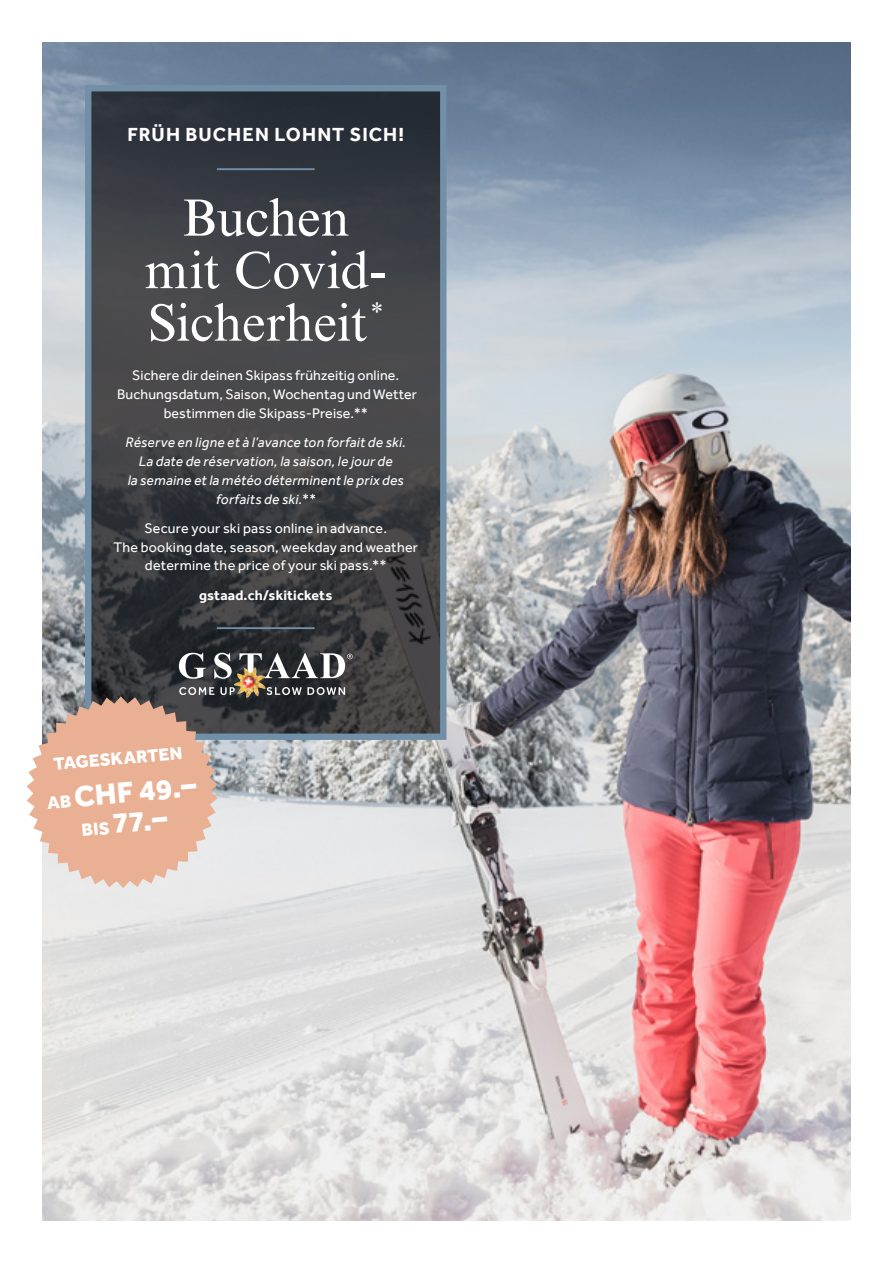
<style>
.page{position:relative;width:893px;height:1263px;background:#fff}
.page>*{position:absolute;margin:0;border:0;box-sizing:border-box;transform-origin:0 0}
.t1{font:52.5px/52.5px "Times NRMT Pro";color:#fff;text-align:center}
.t2{font:800 30px/30px "Effra";color:#fff;text-align:center}
.t3{font:700 19.5px "Effra";letter-spacing:.055em;color:#fff}
.t4{font:800 18px "Effra";color:#fff}
.t5{font:14.25px/18.8px "Effra";letter-spacing:.01em;color:#fff;text-align:center}
.t6{font:italic 14.25px/18.8px "Effra";letter-spacing:.015em;color:#fff;text-align:center}
.t7{font:700 14.25px "Effra";letter-spacing:.01em;color:#fff}
.s1{font-size:18px}
</style>
<div class="page">
<img style="left:43px;top:43px;width:807px;height:1177px">
<svg style="left:92px;top:92px;width:347px;height:641px;background:#3c3d41"></svg>
<hr style="left:217px;top:168px;width:98px;height:2px;background:#7190a8">
<hr style="left:217px;top:627px;width:98px;height:2px;background:#7190a8">
<div style="left:85px;top:85px;width:361px;height:655px;border:6px solid #7190a8"></div>
<svg style="left:179px;top:653px;width:27px;height:26px"></svg>
<svg style="left:214px;top:653px;width:18px;height:26px"></svg>
<svg style="left:239px;top:653px;width:114px;height:25px"></svg>
<svg style="left:27px;top:687px;width:208px;height:201px;background:#d3af9e"></svg>
<svg style="left:267px;top:687px;width:78px;height:8px"></svg>
<img style="left:234px;top:667px;width:32px;height:31px">
<p class="t3" style="left:127px;top:123px;width:278px">FRÜH BUCHEN LOHNT SICH!</p>
<p class="t1" style="left:145px;top:194px;width:243px">Buchen mit Covid-<br>Sicherheit<sup>*</sup></p>
<p class="t5" style="left:117px;top:366px;width:302px">Sichere dir deinen Skipass frühzeitig online. -Buchungsdatum, Saison, -Wochentag und Wetter -bestimmen die Skipass-Preise.**</p>
<p class="t6" style="left:126px;top:433px;width:282px">Réserve en ligne et à l’avance ton forfait de ski.<br>La date de réservation, la saison, le jour de<br>la -semaine et la météo déterminent le prix des forfaits de ski.**</p>
<p class="t5" style="left:113px;top:519px;width:306px">Secure your ski pass online in -advance.<br>The -booking date, -season, weekday and -weather -determine the price of your ski pass.**</p>
<p class="t7" style="left:199px;top:586px;width:135px">gstaad.ch/skitickets</p>
<p class="t4" style="left:53px;top:753px;width:131px;rotate:-5deg">TAGESKARTEN</p>
<p class="t2" style="left:46px;top:784px;width:151px;rotate:-5deg"><span class="s1">AB</span> CHF 49.–<br><span class="s1">BIS</span> 77.–</p>
</div>
